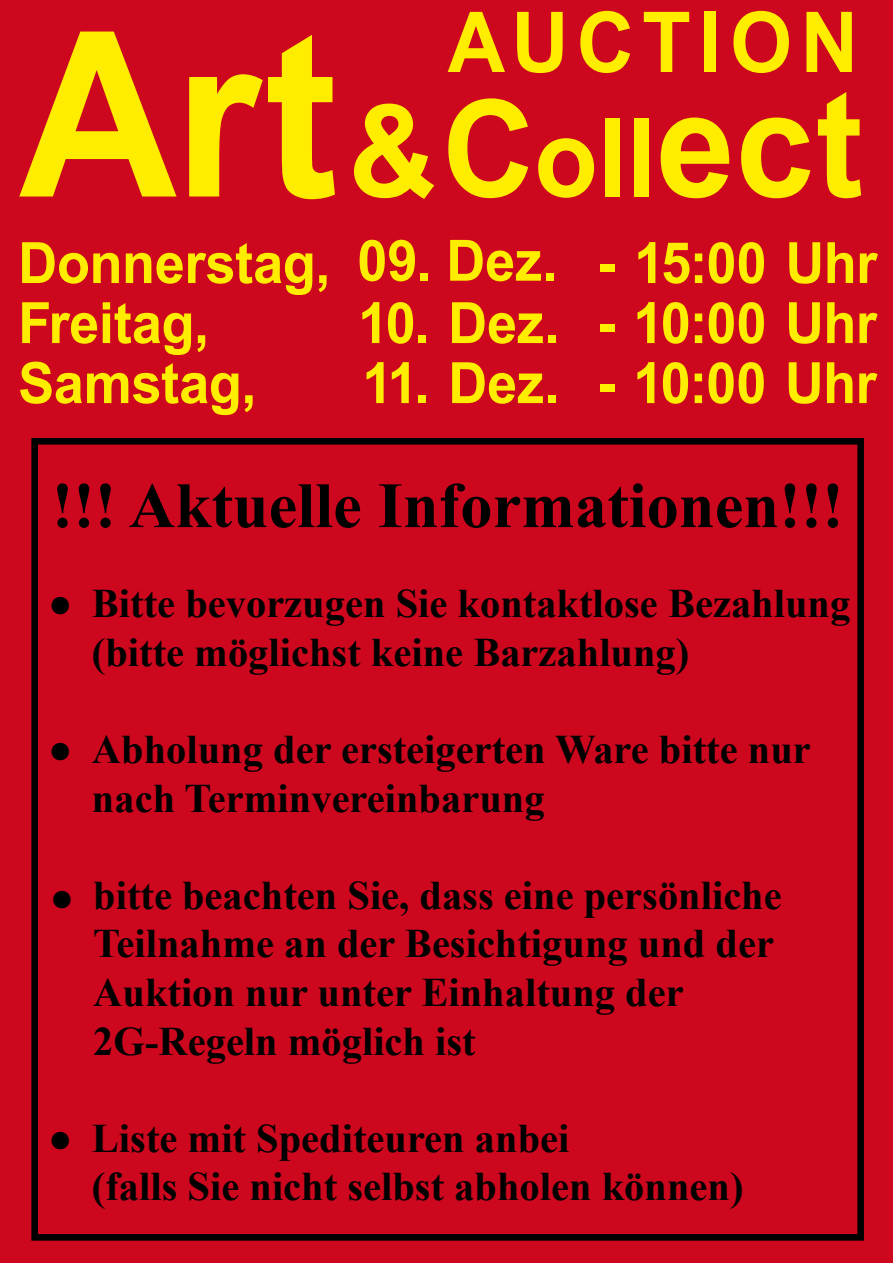
<style>
.page{position:relative;width:893px;height:1263px;background:#cd071e}
.page>*{position:absolute;margin:0;border:0;box-sizing:border-box;transform-origin:0 0}
.t1{font:700 230.4px "Arial";color:#ffed00;scale:.95 1}
.t2{font:700 84px "Arial";letter-spacing:.1em;color:#ffed00;scale:.95 1}
.t3{font:700 64.5px "Times New Roman";color:#000}
.t4{font:700 57px "Arial";letter-spacing:-.01em;color:#ffed00;scale:.95 1}
.t5{font:700 40.5px/48.6px "Times New Roman";color:#000}
.s1{font-size:127.65px}
.s2{font-size:134.7px}
.s3{font-size:109.95px}
.s4{font-size:148.95px}
</style>
<div class="page">
<div style="left:31px;top:438px;width:833px;height:803px;border:7px solid #000"></div>
<h2 class="t2" style="left:448px;top:-14px;width:434px">AUCTION</h2>
<h1 class="t1" style="left:19px;top:-38px;width:889px">Art<span class="s1">&amp;</span><span class="s2">C</span><span class="s3">oll</span><span class="s4">ect</span></h1>
<h3 class="t4" style="left:357px;top:223px;width:213px">09. Dez.</h3>
<h3 class="t4" style="left:18px;top:225px;width:330px">Donnerstag,</h3>
<h3 class="t4" style="left:597px;top:225px;width:296px">- 15:00 Uhr</h3>
<h3 class="t4" style="left:18px;top:285px;width:203px">Freitag,</h3>
<h3 class="t4" style="left:358px;top:285px;width:548px">10. Dez. - 10:00 Uhr</h3>
<h3 class="t4" style="left:18px;top:345px;width:252px">Samstag,</h3>
<h3 class="t4" style="left:362px;top:345px;width:543px">11. Dez. - 10:00 Uhr</h3>
<h3 class="t3" style="left:52px;top:461px;width:793px">!!! Aktuelle Informationen!!!</h3>
<p class="t5" style="left:92px;top:578px;width:760px;text-indent:-44px">● Bitte bevorzugen Sie kontaktlose Bezahlung (bitte möglichst keine Barzahlung)</p>
<p class="t5" style="left:92px;top:724px;width:720px;text-indent:-44px">● Abholung der ersteigerten Ware bitte nur nach Terminvereinbarung</p>
<p class="t5" style="left:50px;top:872px;width:26px">●</p>
<p class="t5" style="left:93px;top:870px;width:690px">bitte beachten Sie, dass eine persönliche Teilnahme an der Besichtigung und der Auktion nur unter Einhaltung der 2G-Regeln möglich ist</p>
<p class="t5" style="left:92px;top:1113px;width:653px;text-indent:-44px">● Liste mit Spediteuren anbei<br>(falls Sie nicht selbst abholen können)</p>
</div>
